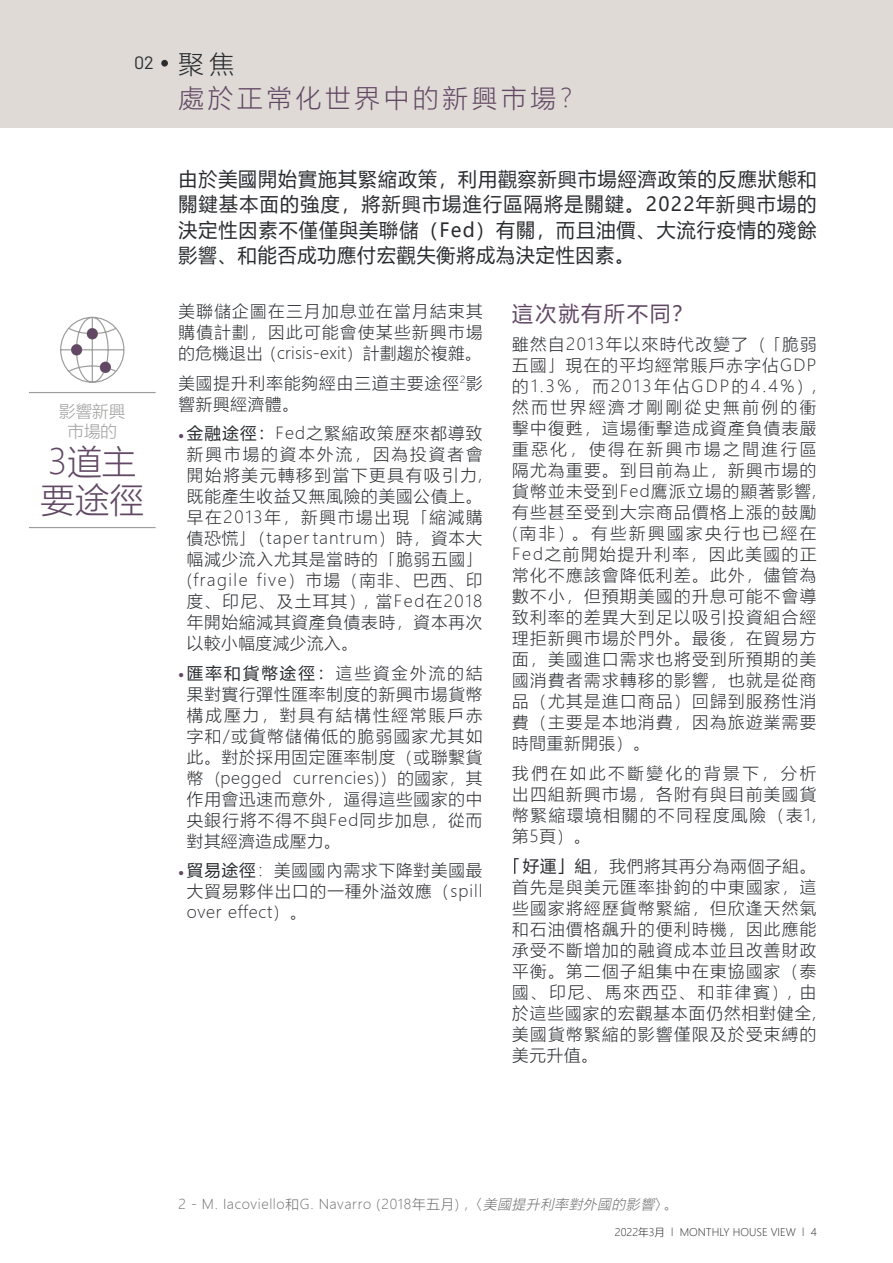
<style>
.page{position:relative;width:893px;height:1263px;background:#fff}
.page>*{position:absolute;margin:0;border:0;box-sizing:border-box;transform-origin:0 0}
.t1{font:300 34.5px/37.5px "Microsoft Ya Hei";color:#624865}
.t2{font:300 25.5px "Microsoft Ya Hei";letter-spacing:.15em;color:#624865}
.t3{font:21px "Microsoft Ya Hei";letter-spacing:.095em;color:#624865}
.t4{font:19.5px/25.5px "Microsoft Ya Hei";letter-spacing:.06em;color:#2a2c30;text-align:justify}
.t5{font:18px "Barlow";color:#2a2c30}
.t6{font:300 16.5px/21px "Microsoft Ya Hei";letter-spacing:.075em;color:#2a2c30;text-align:justify}
.t7{font:300 16.5px/19.5px "Microsoft Ya Hei";color:#9d9d9c;text-align:center}
.t8{font:300 13.5px "Microsoft Ya Hei";letter-spacing:.045em;color:#706f6f}
.t9{font:300 10.5px "Microsoft Ya Hei";color:#2a2c30}
.s1{font-family:"Microsoft Ya Hei";font-weight:300;font-size:25.5px}
.s2{font-family:"Barlow";font-weight:400;font-size:18px;color:#624865}
.s3{font-weight:400}
.s4{color:#fff}
.s5{font-style:italic}
</style>
<div class="page">
<div style="left:0;top:0;width:893px;height:128px;background:#dfdad5"></div>
<div style="left:161px;top:60px;width:7px;height:7px;background:#2a2c30;border-radius:50%"></div>
<hr style="left:29px;top:392px;width:127px;height:1px;background:#9d9d9c">
<hr style="left:29px;top:527px;width:127px;height:1px;background:#9d9d9c">
<svg style="left:60px;top:316px;width:65px;height:67px"></svg>
<div style="left:71px;top:344px;width:11px;height:12px;border:1px solid #9d9d9c;border-radius:50%"></div>
<div style="left:71px;top:344px;width:11px;height:11px;background:#624865;border-radius:50%"></div>
<div style="left:100px;top:361px;width:11px;height:12px;border:1px solid #9d9d9c;border-radius:50%"></div>
<div style="left:100px;top:362px;width:11px;height:11px;background:#624865;border-radius:50%"></div>
<div style="left:87px;top:328px;width:11px;height:12px;border:1px solid #9d9d9c;border-radius:50%"></div>
<div style="left:87px;top:328px;width:11px;height:11px;background:#624865;border-radius:50%"></div>
<svg style="left:514px;top:858px;width:5px;height:16px"></svg>
<p class="t5" style="left:134px;top:50px;width:102px">02 <span class="s1">聚焦</span></p>
<h2 class="t2" style="left:179px;top:81px;width:408px">處於正常化世界中的新興市場？</h2>
<p class="t7" style="left:59px;top:401px;width:67px">影響新興市場的</p>
<h1 class="t1" style="left:41px;top:442px;width:105px">3道主要途徑</h1>
<p class="t4" style="left:178px;top:165px;width:640px">由於美國開始實施其緊縮政策，利用觀察新興市場經濟政策的反應狀態和關鍵基本面的強度，將新興市場進行區隔將是關鍵。2022年新興市場的決定性因素不僅僅與美聯儲（Fed）有關，而且油價、大流行疫情的殘餘影響、和能否成功應付宏觀失衡將成為決定性因素。</p>
<p class="t6" style="left:178px;top:300px;width:306px">美聯儲企圖在三月加息並在當月結束其購債計劃，因此可能會使某些新興市場的危機退出（crisis-exit）計劃趨於複雜。</p>
<p class="t6" style="left:178px;top:372px;width:306px">美國提升利率能夠經由三道主要途徑<sup>2</sup>影響新興經濟體。</p>
<p class="t6" style="left:187px;top:422px;width:297px;text-indent:-9px"><span class="s2">•</span><span class="s3">金融途徑：</span>Fed之緊縮政策歷來都導致新興市場的資本外流，因為投資者會開始將美元轉移到當下更具有吸引力,既能產生收益又無風險的美國公債上。早在2013年，新興市場出現「縮減購債恐慌」（taper<span class="s4">.</span>tantrum）時，資本大幅減少流入尤其是當時的「脆弱五國」(fragile five）市場（南非、巴西、印度、印尼、及土耳其），當Fed在2018年開始縮減其資產負債表時，資本再次以較小幅度減少流入。</p>
<p class="t6" style="left:187px;top:662px;width:297px;text-indent:-9px"><span class="s2">•</span><span class="s3">匯率和貨幣途徑：</span>這些資金外流的結果對實行彈性匯率制度的新興市場貨幣構成壓力，對具有結構性經常賬戶赤字和/或貨幣儲備低的脆弱國家尤其如此。對於採用固定匯率制度（或聯繫貨幣 (pegged currencies)）的國家，其作用會迅速而意外，逼得這些國家的中央銀行將不得不與Fed同步加息，從而對其經濟造成壓力。</p>
<p class="t6" style="left:187px;top:859px;width:297px;text-indent:-9px"><span class="s2">•</span> <span class="s3">貿易途徑</span>：美國國內需求下降對美國最大貿易夥伴出口的一種外溢效應（spill over effect）。</p>
<p class="t3" style="left:512px;top:299px;width:182px">這次就有所不同？</p>
<p class="t6" style="left:512px;top:334px;width:306px">雖然自2013年以來時代改變了（「脆弱五國」現在的平均經常賬戶赤字佔GDP的1.3%，而2013年佔GDP的4.4%）,然而世界經濟才剛剛從史無前例的衝擊中復甦，這場衝擊造成資產負債表嚴重惡化，使得在新興市場之間進行區隔尤為重要。到目前為止，新興市場的貨幣並未受到Fed鷹派立場的顯著影響,有些甚至受到大宗商品價格上漲的鼓勵(南非）。有些新興國家央行也已經在Fed之前開始提升利率，因此美國的正常化不應該會降低利差。此外，儘管為數不小，但預期美國的升息可能不會導致利率的差異大到足以吸引投資組合經理拒新興市場於門外。最後，在貿易方面，美國進口需求也將受到所預期的美國消費者需求轉移的影響，也就是從商品（尤其是進口商品）回歸到服務性消費（主要是本地消費，因為旅遊業需要時間重新開張）。</p>
<p class="t6" style="left:512px;top:762px;width:306px">我們在如此不斷變化的背景下，分析出四組新興市場，各附有與目前美國貨幣緊縮環境相關的不同程度風險（表1,第5頁）。</p>
<p class="t6" style="left:512px;top:855px;width:306px;text-indent:10px"><span class="s3">好運」組</span>，我們將其再分為兩個子組。首先是與美元匯率掛鉤的中東國家，這些國家將經歷貨幣緊縮，但欣逢天然氣和石油價格飆升的便利時機，因此應能承受不斷增加的融資成本並且改善財政平衡。第二個子組集中在東協國家（泰國、印尼、馬來西亞、和菲律賓），由於這些國家的宏觀基本面仍然相對健全,美國貨幣緊縮的影響僅限及於受束縛的美元升值。</p>
<p class="t8" style="left:178px;top:1195px;width:501px">2 - M. Iacoviello和G. Navarro（2018年五月），〈<span class="s5">美國提升利率對外國的影響</span>〉。</p>
<p class="t9" style="left:615px;top:1225px;width:203px">2022年3月 l MONTHLY HOUSE VIEW l 4</p>
</div>
